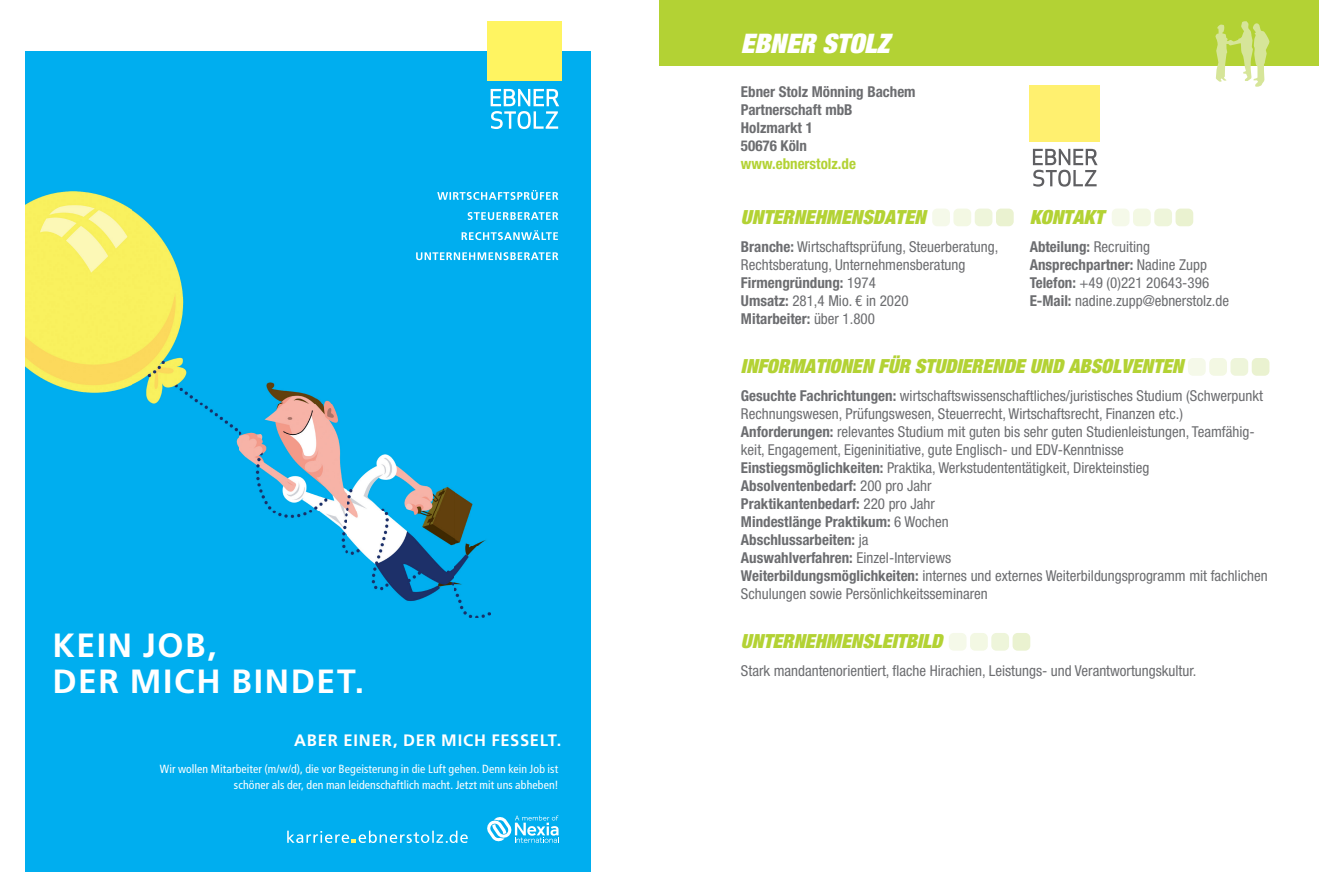
<style>
.page{position:relative;width:1319px;height:893px;background:#fff}
.page>*{position:absolute;margin:0;border:0;box-sizing:border-box;transform-origin:0 0}
.t1{font:700 33.6px/35.2px "Frutiger LT Std";letter-spacing:.045em;color:#fff}
.t2{font:italic 900 expanded 27px "Helvetica Neue LT";color:#fff}
.t3{font:italic 900 expanded 19.5px "Helvetica Neue LT";color:#b3d234}
.t4{font:700 16.5px "Frutiger LT Std";letter-spacing:.05em;color:#fff}
.t5{font:condensed 15px/18px "Helvetica Neue LT";color:#6c6d70}
.t6{font:700 condensed 15px/18px "Helvetica Neue LT";color:#6c6d70}
.t7{font:700 condensed 15px "Helvetica Neue LT";color:#b3d234}
.t8{font:condensed 11.85px/15.8px "Frutiger LT Std";letter-spacing:.01em;color:#fff;text-align:right}
.s1{font-weight:700}
</style>
<div class="page">
<div style="left:659px;top:0;width:659px;height:66px;background:#b3d234"></div>
<svg style="left:1215px;top:21px;width:54px;height:66px"></svg>
<svg style="left:1032px;top:149px;width:65px;height:38px"></svg>
<div style="left:1029px;top:85px;width:70px;height:56px;background:#fff06f"></div>
<div style="left:26px;top:51px;width:565px;height:821px;background:#00aeef"></div>
<img style="left:26px;top:192px;width:464px;height:426px">
<svg style="left:490px;top:89px;width:69px;height:40px"></svg>
<div style="left:487px;top:21px;width:74px;height:60px;background:#fff461"></div>
<svg style="left:416px;top:252px;width:142px;height:8px"></svg>
<svg style="left:461px;top:230px;width:97px;height:10px"></svg>
<svg style="left:467px;top:212px;width:91px;height:8px"></svg>
<svg style="left:437px;top:190px;width:121px;height:10px"></svg>
<svg style="left:487px;top:815px;width:72px;height:28px"></svg>
<svg style="left:287px;top:831px;width:181px;height:12px"></svg>
<div style="left:1187px;top:358px;width:18px;height:18px;background:#f5f9e9;border-radius:5px"></div>
<div style="left:1230px;top:358px;width:17px;height:18px;background:#eef5da;border-radius:5px"></div>
<div style="left:1208px;top:358px;width:18px;height:18px;background:#f3f8e3;border-radius:5px"></div>
<div style="left:1251px;top:358px;width:18px;height:18px;background:#eaf2d0;border-radius:5px"></div>
<div style="left:1111px;top:209px;width:18px;height:17px;background:#f5f9e9;border-radius:5px"></div>
<div style="left:1154px;top:209px;width:17px;height:17px;background:#eef5da;border-radius:5px"></div>
<div style="left:1132px;top:209px;width:18px;height:17px;background:#f3f8e3;border-radius:5px"></div>
<div style="left:1175px;top:209px;width:17px;height:17px;background:#eaf2d0;border-radius:5px"></div>
<div style="left:932px;top:209px;width:17px;height:17px;background:#f5f9e9;border-radius:5px"></div>
<div style="left:974px;top:209px;width:18px;height:17px;background:#eef5da;border-radius:5px"></div>
<div style="left:953px;top:209px;width:18px;height:17px;background:#f3f8e3;border-radius:5px"></div>
<div style="left:995px;top:209px;width:18px;height:17px;background:#eaf2d0;border-radius:5px"></div>
<div style="left:948px;top:633px;width:18px;height:18px;background:#f5f9e9;border-radius:5px"></div>
<div style="left:991px;top:633px;width:17px;height:18px;background:#eef5da;border-radius:5px"></div>
<div style="left:969px;top:633px;width:18px;height:18px;background:#f3f8e3;border-radius:5px"></div>
<div style="left:1012px;top:633px;width:18px;height:18px;background:#eaf2d0;border-radius:5px"></div>
<h1 class="t1" style="left:53px;top:628px;width:313px">KEIN JOB,<br>DER MICH BINDET.</h1>
<p class="t4" style="left:294px;top:731px;width:269px">ABER EINER, DER MICH FESSELT.</p>
<p class="t8" style="left:160px;top:762px;width:400px">Wir wollen Mitarbeiter (m/w/d), die vor Begeisterung in die Luft gehen. Denn kein Job ist schöner als der, den man leidenschaftlich macht. Jetzt mit uns abheben!</p>
<h2 class="t2" style="left:740px;top:26px;width:150px">EBNER STOLZ</h2>
<p class="t6" style="left:740px;top:82px;width:176px">Ebner Stolz Mönning Bachem<br>Partnerschaft mbB<br>Holzmarkt 1<br>50676 Köln</p>
<p class="t7" style="left:740px;top:154px;width:116px">www.ebnerstolz.de</p>
<h3 class="t3" style="left:740px;top:204px;width:186px">UNTERNEHMENSDATEN</h3>
<h3 class="t3" style="left:1029px;top:204px;width:76px">KONTAKT</h3>
<p class="t5" style="left:740px;top:237px;width:259px"><span class="s1">Branche:</span> Wirtschaftsprüfung, Steuerberatung, Rechtsberatung, Unternehmensberatung <span class="s1">Firmengründung:</span> 1974<br><span class="s1">Umsatz:</span> 281,4 Mio. € in 2020<br><span class="s1">Mitarbeiter:</span> über 1.800</p>
<p class="t5" style="left:1029px;top:237px;width:201px"><span class="s1">Abteilung:</span> Recruiting<br><span class="s1">Ansprechpartner:</span> Nadine Zupp<br><span class="s1">Telefon:</span> +49 (0)221 20643-396<br><span class="s1">E-Mail:</span> nadine.zupp@ebnerstolz.de</p>
<h3 class="t3" style="left:740px;top:354px;width:444px">INFORMATIONEN FÜR STUDIERENDE UND ABSOLVENTEN</h3>
<p class="t5" style="left:740px;top:387px;width:528px"><span class="s1">Gesuchte Fachrichtungen:</span> wirtschaftswissenschaftliches/juristisches Studium (Schwerpunkt Rechnungswesen, Prüfungswesen, Steuerrecht, Wirtschaftsrecht, Finanzen etc.)<br><span class="s1">Anforderungen:</span> relevantes Studium mit guten bis sehr guten Studienleistungen, Teamfähig&shy;keit, Engagement, Eigeninitiative, gute Englisch- und EDV-Kenntnisse <span class="s1">Einstiegsmöglichkeiten:</span> Praktika, Werkstudententätigkeit, Direkteinstieg <span class="s1">Absolventenbedarf:</span> 200 pro Jahr<br><span class="s1">Praktikantenbedarf:</span> 220 pro Jahr<br><span class="s1">Mindestlänge Praktikum:</span> 6 Wochen<br><span class="s1">Abschlussarbeiten:</span> ja<br><span class="s1">Auswahlverfahren:</span> Einzel-Interviews<br><span class="s1">Weiterbildungsmöglichkeiten:</span> internes und externes Weiterbildungsprogramm mit fachlichen Schulungen sowie Persönlichkeitsseminaren</p>
<h3 class="t3" style="left:740px;top:629px;width:203px">UNTERNEHMENSLEITBILD</h3>
<p class="t5" style="left:740px;top:662px;width:457px">Stark mandantenorientiert, flache Hirachien, Leistungs- und Verantwortungskultur .</p>
</div>
